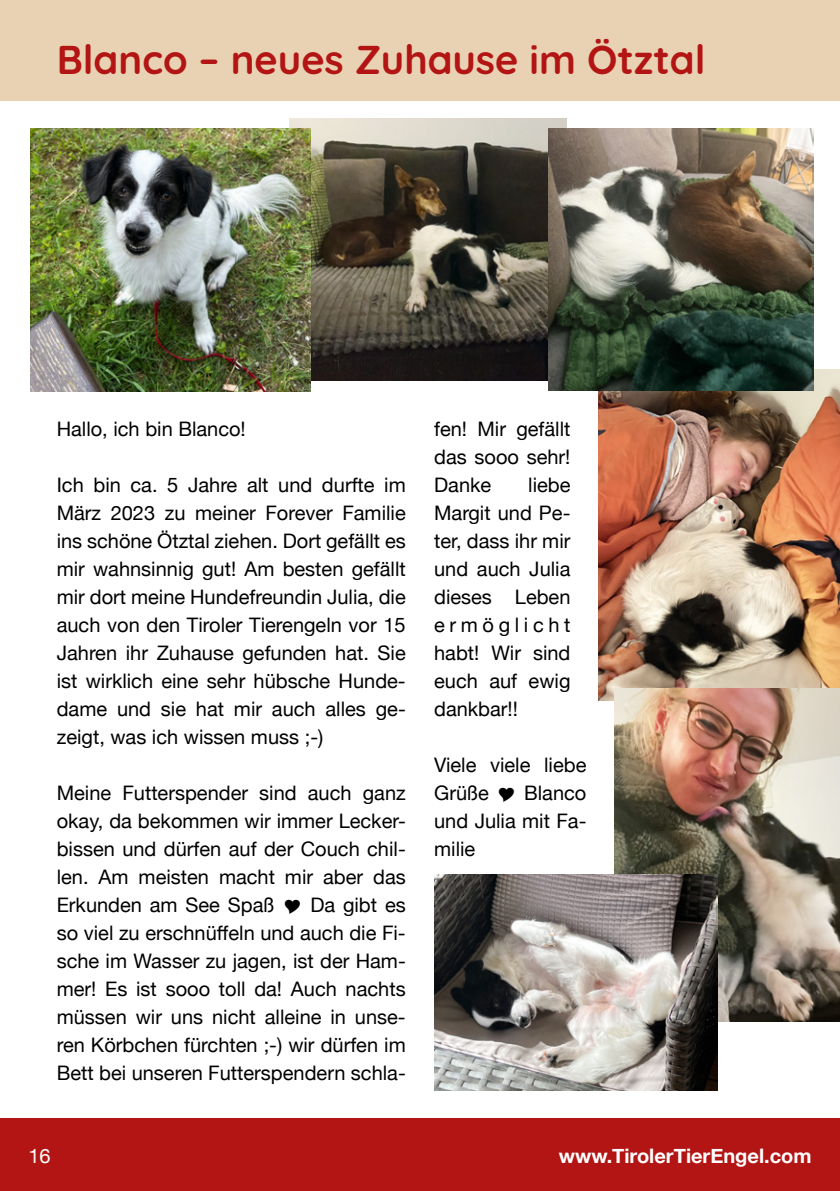
<style>
.page{position:relative;width:840px;height:1191px;background:#fff}
.page>*{position:absolute;margin:0;border:0;box-sizing:border-box;transform-origin:0 0}
.t1{font:700 40px "Quicksand";color:#b21513}
.t2{font:20px/28px "Helvetica Neue";color:#000;text-align:justify}
.t3{font:700 20px "Helvetica Neue";color:#fff}
.t4{font:20px "Helvetica Neue";color:#fff}
</style>
<div class="page">
<div style="left:0;top:0;width:839px;height:100px;background:#e9d2b3"></div>
<div style="left:0;top:1119px;width:839px;height:72px;background:#b21513"></div>
<img style="left:598px;top:369px;width:241px;height:331px">
<img style="left:614px;top:688px;width:225px;height:334px">
<img style="left:289px;top:119px;width:277px;height:261px">
<img style="left:30px;top:128px;width:280px;height:264px">
<img style="left:548px;top:128px;width:265px;height:262px">
<img style="left:434px;top:874px;width:283px;height:216px">
<h1 class="t1" style="left:57px;top:27px;width:650px">Blanco – neues Zuhause im Ötztal</h1>
<p class="t2" style="left:57px;top:416px;width:190px">Hallo, ich bin Blanco!</p>
<p class="t2" style="left:57px;top:472px;width:350px">Ich bin ca. 5 Jahre alt und durfte im März 2023 zu meiner Forever Familie ins schöne Ötztal ziehen. Dort gefällt es mir wahnsinnig gut! Am besten gefällt mir dort meine Hundefreundin Julia, die auch von den Tiroler Tierengeln vor 15<br>Jahren ihr Zuhause gefunden hat. Sie ist wirklich eine sehr hübsche Hunde&shy;dame und sie hat mir auch alles ge&shy;zeigt, was ich wissen muss ;-)</p>
<p class="t2" style="left:57px;top:780px;width:350px">Meine Futterspender sind auch ganz okay, da bekommen wir immer Lecker&shy;bissen und dürfen auf der Couch chil&shy;len. Am meisten macht mir aber das Erkunden am See Spaß</p>
<p class="t2" style="left:57px;top:892px;width:350px;text-indent:253px">Da gibt es so viel zu erschnüffeln und auch die Fi&shy;sche im Wasser zu jagen, ist der Ham&shy;mer! Es ist sooo toll da! Auch nachts müssen wir uns nicht alleine in unse&shy;ren Körbchen fürchten ;-) wir dürfen im Bett bei unseren Futterspendern schla-</p>
<p class="t2" style="left:434px;top:416px;width:138px">fen! Mir gefällt das sooo sehr!<br>Danke</p>
<p class="t2" style="left:434px;top:472px;width:138px;text-indent:94px">liebe Margit und Pe&shy;ter, dass ihr mir und auch Julia dieses Leben ermöglicht habt! Wir sind euch auf ewig dankbar!!</p>
<p class="t2" style="left:434px;top:752px;width:154px">Viele viele liebe<br>Grüße</p>
<p class="t2" style="left:434px;top:780px;width:154px;text-indent:90px">Blanco und Julia mit Fa&shy;milie</p>
<p class="t4" style="left:28px;top:1141px;width:24px">16</p>
<p class="t3" style="left:558px;top:1139px;width:254px">www.TirolerTierEngel.com</p>
</div>
